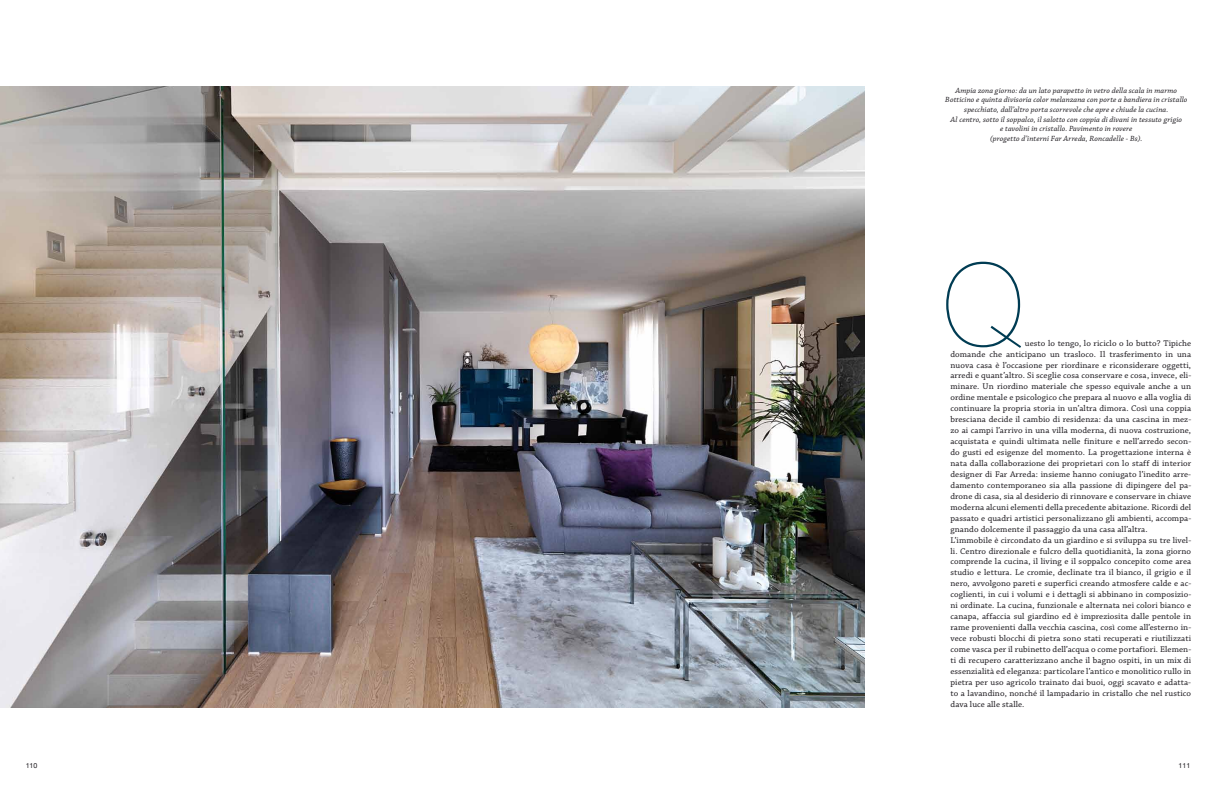
<style>
.page{position:relative;width:1216px;height:794px;background:#fff}
.page>*{position:absolute;margin:0;border:0;box-sizing:border-box;transform-origin:0 0}
.t1{font:200 114.62px "Helvetica Neue";color:#003c53}
.t2{font:8.75px/10.9px "Chaparral Pro";letter-spacing:.01em;color:#1a171c}
.t3{font:italic 7.88px/9.6px "Chaparral Pro";letter-spacing:.01em;color:#1a171c;text-align:center}
.t4{font:7px "Helvetica Neue";color:#1a171c}
</style>
<div class="page">
<img style="left:0;top:87px;width:864px;height:620px">
<p class="t3" style="left:945px;top:86px;width:244px">Ampia zona giorno: da un lato parapetto in vetro della scala in marmo Botticino e quinta divisoria color melanzana con porte a bandiera in cristallo specchiato, dall’altro porta scorrevole che apre e chiude la cucina.<br>Al centro, sotto il soppalco, il salotto con coppia di divani in tessuto grigio<br>e tavolini in cristallo. Pavimento in rovere<br>(progetto d’interni Far Arreda, Roncadelle - Bs).</p>
<h1 class="t1" style="left:942px;top:239px;width:82px">Q</h1>
<p class="t2" style="left:950px;top:338px;width:242px;text-indent:74px">uesto lo tengo, lo riciclo o lo butto? Tipiche domande che anticipano un trasloco. Il trasferimento in una nuova casa è l’occasione per riordinare e riconsiderare oggetti, arredi e quant’altro. Si sceglie cosa conservare e cosa, invece, eli&shy;minare. Un riordino materiale che spesso equivale anche a un ordine mentale e psicologico che prepara al nuovo e alla voglia di continuare la propria storia in un’altra dimora. Così una coppia bresciana decide il cambio di residenza: da una cascina in mez&shy;zo ai campi l’arrivo in una villa moderna, di nuova costruzione, acquistata e quindi ultimata nelle finiture e nell’arredo secon&shy;do gusti ed esigenze del momento. La progettazione interna è nata dalla collaborazione dei proprietari con lo staff di interior designer di Far Arreda: insieme hanno coniugato l’inedito arre&shy;damento contemporaneo sia alla passione di dipingere del pa&shy;drone di casa, sia al desiderio di rinnovare e conservare in chiave moderna alcuni elementi della precedente abitazione. Ricordi del passato e quadri artistici personalizzano gli ambienti, accompa&shy;gnando dolcemente il passaggio da una casa all’altra.<br>L’immobile è circondato da un giardino e si sviluppa su tre livel&shy;li. Centro direzionale e fulcro della quotidianità, la zona giorno comprende la cucina, il living e il soppalco concepito come area studio e lettura. Le cromie, declinate tra il bianco, il grigio e il nero, avvolgono pareti e superfici creando atmosfere calde e ac&shy;coglienti, in cui i volumi e i dettagli si abbinano in composizio&shy;ni ordinate. La cucina, funzionale e alternata nei colori bianco e canapa, affaccia sul giardino ed è impreziosita dalle pentole in rame provenienti dalla vecchia cascina, così come all’esterno in&shy;vece robusti blocchi di pietra sono stati recuperati e riutilizzati come vasca per il rubinetto dell’acqua o come portafiori. Elemen&shy;ti di recupero caratterizzano anche il bagno ospiti, in un mix di essenzialità ed eleganza: particolare l’antico e monolitico rullo in pietra per uso agricolo trainato dai buoi, oggi scavato e adatta&shy;to a lavandino, nonché il lampadario in cristallo che nel rustico dava luce alle stalle.</p>
<p class="t4" style="left:26px;top:761px;width:13px">110</p>
<p class="t4" style="left:1178px;top:761px;width:13px">111</p>
</div>
